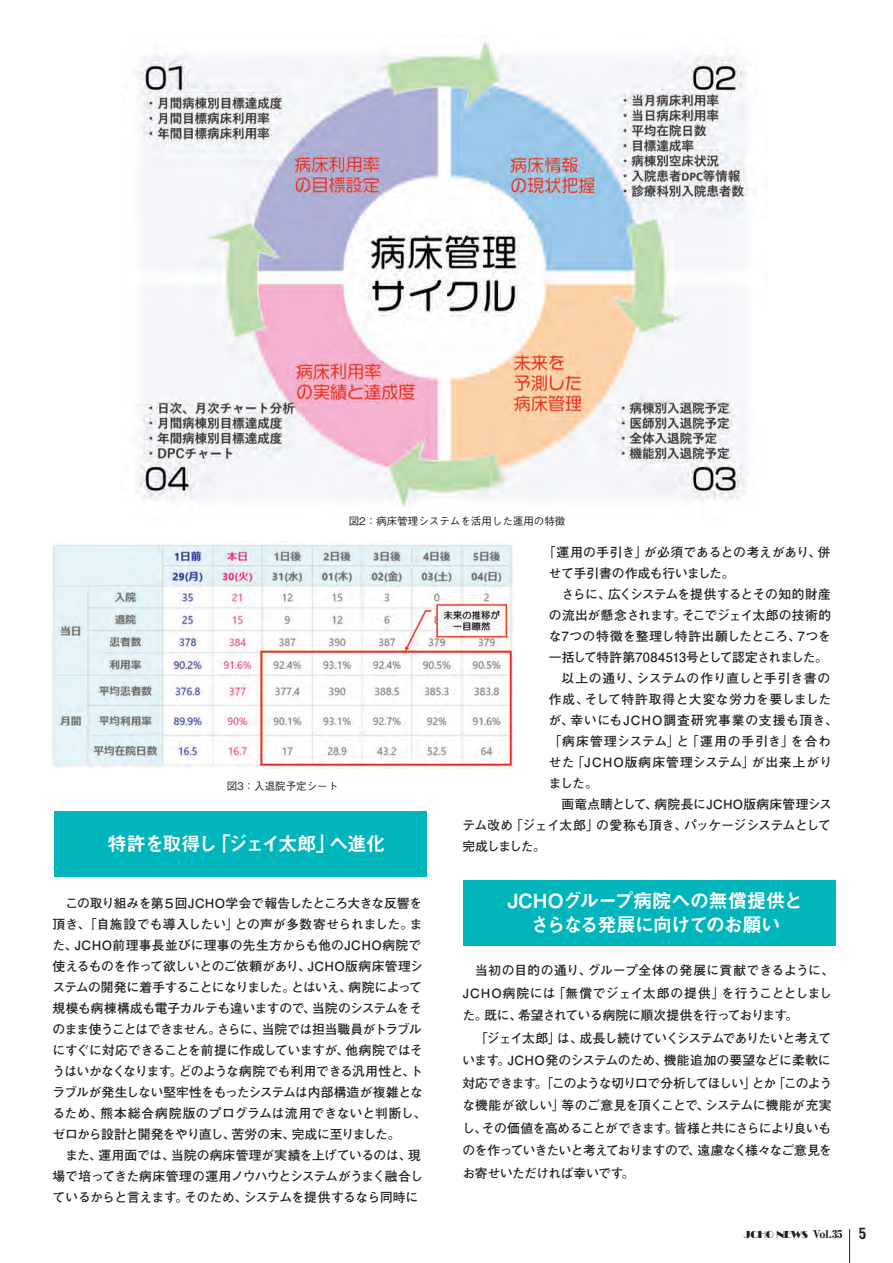
<style>
.page{position:relative;width:893px;height:1263px;background:#fff}
.page>*{position:absolute;margin:0;border:0;box-sizing:border-box;transform-origin:0 0}
.t1{font:19.5px/24px "Midashi Go Pro MB31";letter-spacing:-.055em;color:#fff;text-align:center}
.t2{font:19.5px "Midashi Go Pro MB31";letter-spacing:-.085em;color:#fff}
.t3{font:700 12.75px/21px "Futo Go B101 Pro";letter-spacing:-.01em;color:#231f20}
.t4{font:700 12.75px "Futo Go B101 Pro";letter-spacing:.015em;color:#231f20}
.t5{font:700 12.75px "Futo Go B101 Pro";letter-spacing:.07em;color:#231f20}
.t6{font:700 12.75px "Futo Go B101 Pro";letter-spacing:-.03em;color:#231f20}
.t7{font:700 12.75px "Futo Go B101 Pro";letter-spacing:.065em;color:#231f20}
.t8{font:700 12.75px "Futo Go B101 Pro";letter-spacing:-.055em;color:#231f20}
.t9{font:700 12.75px "Futo Go B101 Pro";letter-spacing:.03em;color:#231f20}
.t10{font:500 10.5px "Gothic BBB Pro";color:#231f20}
.t11{font:10.5px "Broadway";color:#231f20}
.s1{font-family:"Ryumin Pro";font-weight:900}
.s2{font-family:"Arena";font-weight:700;font-stretch:condensed;font-size:15px}
</style>
<div class="page">
<img style="left:134px;top:40px;width:622px;height:468px">
<hr style="left:849px;top:1229px;width:1px;height:34px;background:#231f20">
<img style="left:52px;top:541px;width:463px;height:227px">
<div style="left:463px;top:880px;width:372px;height:66px;background:#00b6bc"></div>
<div style="left:54px;top:811px;width:372px;height:66px;background:#00b6bc"></div>
<p class="t10" style="left:349px;top:512px;width:218px">図2：病床管理システムを活用した運用の特徴</p>
<p class="t10" style="left:227px;top:778px;width:113px">図3：入退院予定シート</p>
<h1 class="t2" style="left:108px;top:828px;width:279px">特許を取得し「ジェイ太郎」へ進化</h1>
<p class="t3" style="left:53px;top:890px;width:375px;text-indent:13px">この取り組みを第５回JCHO学会で報告したところ大きな反響を頂き、「自施設でも導入したい」との声が多数寄せられました。また、JCHO前理事長並びに理事の先生方からも他のJCHO病院で使えるものを作って欲しいとのご依頼があり、JCHO版病床管理システムの開発に着手することになりました。とはいえ、病院によって規模も病棟構成も電子カルテも違いますので、当院のシステムをそのまま使うことはできません。さらに、当院では担当職員がトラブルにすぐに対応できることを前提に作成していますが、他病院ではそうはいかなくなります。どのような病院でも利用できる汎用性と、トラブルが発生しない堅牢性をもったシステムは内部構造が複雑となるため、熊本総合病院版のプログラムは流用できないと判断し、ゼロから設計と開発をやり直し、苦労の末、完成に至りました。</p>
<p class="t3" style="left:53px;top:1142px;width:372px;text-indent:13px">また、運用面では、当院の病床管理が実績を上げているのは、現場で培ってきた病床管理の運用ノウハウとシステムがうまく融合しているからと言えます。そのため、システムを提供するなら同時に</p>
<p class="t3" style="left:549px;top:540px;width:283px;text-indent:-6px">「運用の手引き」が必須であるとの考えがあり、併せて手引書の作成も行いました。</p>
<p class="t8" style="left:562px;top:584px;width:271px">さらに、広くシステムを提供するとその知的財産</p>
<p class="t3" style="left:549px;top:603px;width:284px">の流出が懸念されます。そこでジェイ太郎の技術的</p>
<p class="t4" style="left:549px;top:626px;width:284px">な7つの特徴を整理し特許出願したところ、7つを</p>
<p class="t6" style="left:549px;top:647px;width:281px">一括して特許第7084513号として認定されました。</p>
<p class="t4" style="left:562px;top:668px;width:270px">以上の通り、システムの作り直しと手引き書の</p>
<p class="t9" style="left:549px;top:689px;width:284px">作成、そして特許取得と大変な労力を要しました</p>
<p class="t7" style="left:549px;top:710px;width:290px">が、幸いにもJCHO調査研究事業の支援も頂き、</p>
<p class="t5" style="left:549px;top:731px;width:284px">「病床管理システム」と「運用の手引き」を合わ</p>
<p class="t5" style="left:549px;top:752px;width:285px">せた「JCHO版病床管理システム」が出来上がり</p>
<p class="t3" style="left:549px;top:771px;width:51px">ました。</p>
<p class="t4" style="left:562px;top:794px;width:272px">画竜点睛として、病院長にJCHO版病床管理シス</p>
<p class="t3" style="left:462px;top:813px;width:370px">テム改め「ジェイ太郎」の愛称も頂き、パッケージシステムとして</p>
<p class="t3" style="left:462px;top:834px;width:85px">完成しました。</p>
<h1 class="t1" style="left:507px;top:886px;width:297px">JCHOグループ病院への無償提供とさらなる発展に向けてのお願い</h1>
<p class="t3" style="left:462px;top:957px;width:373px;line-height:22.5px;text-indent:13px">当初の目的の通り、グループ全体の発展に貢献できるように、<br>JCHO病院には「無償でジェイ太郎の提供」を行うこととしました。既に、希望されている病院に順次提供を行っております。</p>
<p class="t3" style="left:462px;top:1025px;width:371px;line-height:22.5px;text-align:justify;text-indent:13px">「ジェイ太郎」は、成長し続けていくシステムでありたいと考えています。JCHO発のシステムのため、機能追加の要望などに柔軟に対応できます。「このような切り口で分析してほしい」とか「このような機能が欲しい」等のご意見を頂くことで、システムに機能が充実し、その価値を高めることができます。皆様と共にさらにより良いものを作っていきたいと考えておりますので、遠慮なく様々なご意見をお寄せいただければ幸いです。</p>
<p class="t11" style="left:744px;top:1228px;width:124px">JCHO NEWS <span class="s1">Vol.35</span> <span class="s2">5</span></p>
</div>
